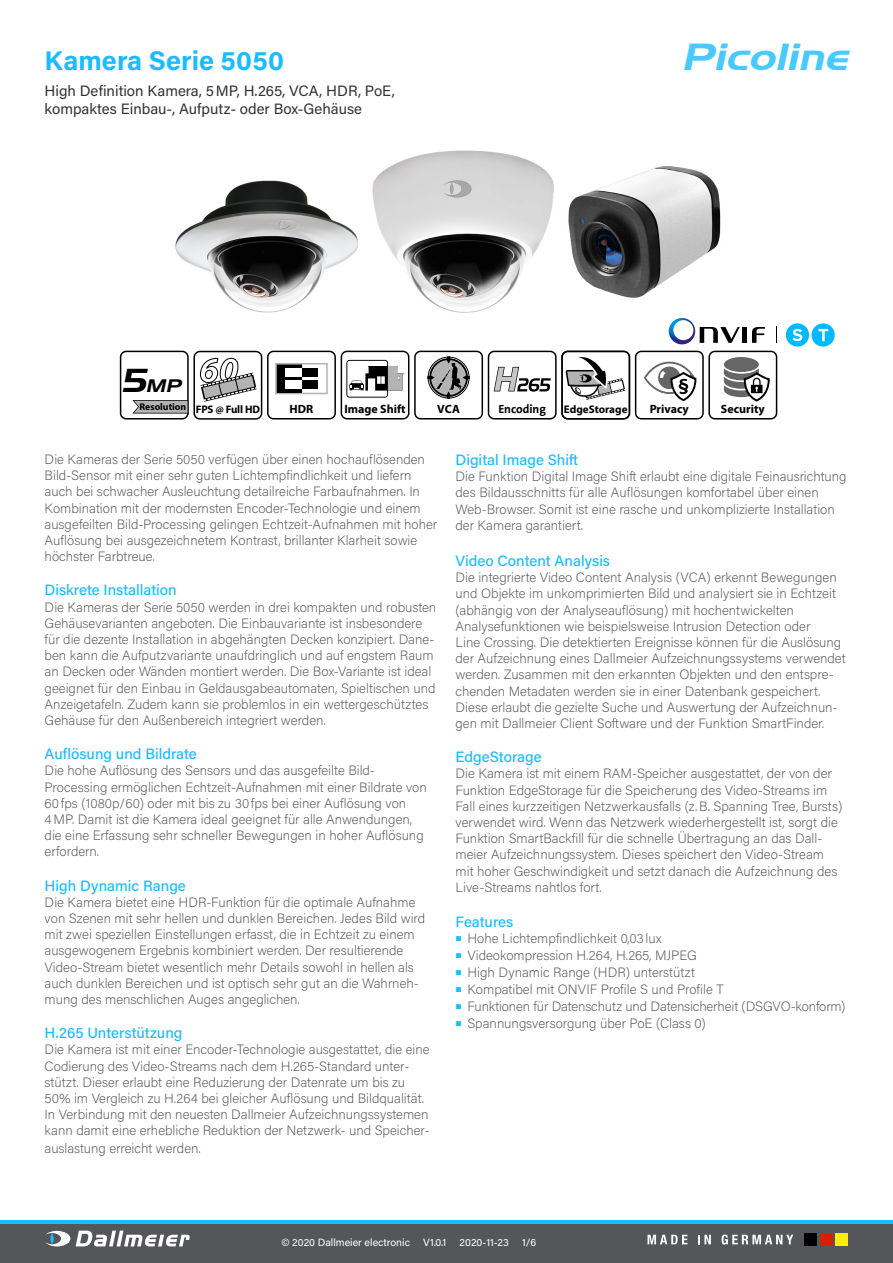
<style>
.page{position:relative;width:893px;height:1263px;background:#fff}
.page>*{position:absolute;margin:0;border:0;box-sizing:border-box;transform-origin:0 0}
.t1{font:italic 37.5px "Hanzel Wide";color:#49c9ff}
.t2{font:700 27px "Acumin Pro";letter-spacing:.005em;color:#1cbbff}
.t3{font:italic 18px "Hanzel Wide";color:#000}
.t4{font:500 15px "Acumin Pro";color:#1cbbff}
.t5{font:15px/18px "Acumin Pro";color:#333}
.t6{font:200 13.5px/16.2px "Acumin Pro";color:#565656}
.t7{font:700 12px "Myriad Pro";color:#000}
.t8{font:700 12px "The Sans";color:#000}
.t9{font:700 11.1px "Myriad Pro";color:#000}
.t10{font:700 10.95px "Myriad Pro";letter-spacing:-.015em;color:#000}
.t11{font:10.5px "Acumin Pro";color:#fff}
.t12{font:700 9.75px "Myriad Pro";color:#000}
.s1{font-size:33px}
</style>
<div class="page">
<svg style="left:0;top:1220px;width:893px;height:5px;background:#27a6de"></svg>
<div style="left:0;top:1225px;width:893px;height:38px;background:#55565a"></div>
<svg style="left:76px;top:1230px;width:114px;height:16px"></svg>
<svg style="left:45px;top:1231px;width:25px;height:15px"></svg>
<svg style="left:50px;top:1233px;width:4px;height:11px"></svg>
<div style="left:804px;top:1233px;width:13px;height:13px;background:#000"></div>
<div style="left:820px;top:1233px;width:13px;height:13px;background:#d91e04"></div>
<div style="left:835px;top:1233px;width:13px;height:13px;background:#ffed00"></div>
<svg style="left:647px;top:1235px;width:40px;height:9px"></svg>
<svg style="left:698px;top:1235px;width:13px;height:9px"></svg>
<svg style="left:722px;top:1234px;width:71px;height:10px"></svg>
<img style="left:175px;top:150px;width:379px;height:163px">
<img style="left:568px;top:166px;width:153px;height:132px">
<hr style="left:742px;top:327px;width:4px;height:16px;background:#000">
<svg style="left:752px;top:327px;width:13px;height:16px"></svg>
<svg style="left:669px;top:318px;width:71px;height:26px"></svg>
<svg style="left:776px;top:327px;width:1px;height:16px"></svg>
<div style="left:786px;top:323px;width:23px;height:24px;background:#00baff;border-radius:50%"></div>
<svg style="left:792px;top:329px;width:10px;height:12px"></svg>
<svg style="left:811px;top:323px;width:24px;height:24px"></svg>
<svg style="left:818px;top:329px;width:10px;height:12px"></svg>
<svg style="left:120px;top:351px;width:657px;height:68px"></svg>
<h2 class="t2" style="left:45px;top:41px;width:241px">Kamera Serie 5050</h2>
<p class="t5" style="left:45px;top:81px;width:352px">High Definition Kamera, 5MP, H.265, VCA, HDR, PoE, kompaktes Einbau-, Aufputz- oder Box-Gehäuse</p>
<h3 class="t3" style="left:122px;top:375px;width:61px"><span class="s1">5</span>MP</h3>
<h1 class="t1" style="left:681px;top:35px;width:167px">Picoline</h1>
<p class="t12" style="left:140px;top:400px;width:48px">Resolution</p>
<p class="t10" style="left:196px;top:403px;width:66px">FPS @ Full HD</p>
<p class="t7" style="left:290px;top:401px;width:25px">HDR</p>
<p class="t7" style="left:344px;top:401px;width:63px">Image Shift</p>
<p class="t7" style="left:437px;top:401px;width:24px">VCA</p>
<p class="t8" style="left:498px;top:403px;width:49px">Encoding</p>
<p class="t9" style="left:564px;top:402px;width:65px">EdgeStorage</p>
<p class="t7" style="left:650px;top:401px;width:41px">Privacy</p>
<p class="t7" style="left:721px;top:401px;width:45px">Security</p>
<p class="t6" style="left:45px;top:451px;width:394px">Die Kameras der Serie 5050 verfügen über einen hochauflösenden Bild-Sensor mit einer sehr guten Lichtempfindlichkeit und liefern auch bei schwacher Ausleuchtung detailreiche Farbaufnahmen. In Kombination mit der modernsten Encoder-Technologie und einem ausgefeilten Bild-Processing gelingen Echtzeit-Aufnahmen mit hoher Auflösung bei ausgezeichnetem Kontrast, brillanter Klarheit sowie höchster Farbtreue.</p>
<p class="t4" style="left:45px;top:580px;width:134px">Diskrete Installation</p>
<p class="t6" style="left:45px;top:598px;width:393px">Die Kameras der Serie 5050 werden in drei kompakten und robusten Gehäusevarianten angeboten. Die Einbauvariante ist insbesondere für die dezente Installation in abgehängten Decken konzipiert. Dane&shy;ben kann die Aufputzvariante unaufdringlich und auf engstem Raum an Decken oder Wänden montiert werden. Die Box-Variante ist ideal geeignet für den Einbau in Geldausgabeautomaten, Spieltischen und Anzeigetafeln. Zudem kann sie problemlos in ein wettergeschütztes Gehäuse für den Außenbereich integriert werden.</p>
<p class="t4" style="left:45px;top:743px;width:154px">Auflösung und Bildrate</p>
<p class="t6" style="left:45px;top:762px;width:384px">Die hohe Auflösung des Sensors und das ausgefeilte Bild-Processing ermöglichen Echtzeit-Aufnahmen mit einer Bildrate von 60fps (1080p/60) oder mit bis zu 30fps bei einer Auflösung von 4MP. Damit ist die Kamera ideal geeignet für alle Anwendungen, die eine Erfassung sehr schneller Bewegungen in hoher Auflösung erfordern.</p>
<p class="t4" style="left:45px;top:875px;width:143px">High Dynamic Range</p>
<p class="t6" style="left:45px;top:893px;width:382px">Die Kamera bietet eine HDR-Funktion für die optimale Aufnahme von Szenen mit sehr hellen und dunklen Bereichen. Jedes Bild wird mit zwei speziellen Einstellungen erfasst, die in Echtzeit zu einem ausgewogenem Ergebnis kombiniert werden. Der resultierende Video-Stream bietet wesentlich mehr Details sowohl in hellen als auch dunklen Bereichen und ist optisch sehr gut an die Wahrneh&shy;mung des menschlichen Auges angeglichen.</p>
<p class="t4" style="left:45px;top:1022px;width:139px">H.265 Unterstützung</p>
<p class="t6" style="left:45px;top:1041px;width:387px">Die Kamera ist mit einer Encoder-Technologie ausgestattet, die eine Codierung des Video-Streams nach dem H.265-Standard unter&shy;stützt. Dieser erlaubt eine Reduzierung der Datenrate um bis zu 50% im Vergleich zu H.264 bei gleicher Auflösung und Bildqualität.<br>In Verbindung mit den neuesten Dallmeier Aufzeichnungssystemen kann damit eine erhebliche Reduktion der Netzwerk- und Speicher-</p>
<p class="t6" style="left:45px;top:1140px;width:158px">auslastung erreicht werden.</p>
<p class="t4" style="left:455px;top:449px;width:124px">Digital Image Shift</p>
<p class="t6" style="left:455px;top:468px;width:393px">Die Funktion Digital Image Shift erlaubt eine digitale Feinausrichtung des Bildausschnitts für alle Auflösungen komfortabel über einen Web-Browser. Somit ist eine rasche und unkomplizierte Installation der Kamera garantiert.</p>
<p class="t4" style="left:455px;top:550px;width:156px">Video Content Analysis</p>
<p class="t6" style="left:455px;top:569px;width:392px">Die integrierte Video Content Analysis (VCA) erkennt Bewegungen und Objekte im unkomprimierten Bild und analysiert sie in Echtzeit (abhängig von der Analyseauflösung) mit hochentwickelten Analysefunktionen wie beispielsweise Intrusion Detection oder<br>Line Crossing. Die detektierten Ereignisse können für die Auslösung der Aufzeichnung eines Dallmeier Aufzeichnungssystems verwendet werden. Zusammen mit den erkannten Objekten und den entspre&shy;chenden Metadaten werden sie in einer Datenbank gespeichert.<br>Diese erlaubt die gezielte Suche und Auswertung der Aufzeichnun&shy;gen mit Dallmeier Client Software und der Funktion SmartFinder.</p>
<p class="t4" style="left:455px;top:746px;width:88px">EdgeStorage</p>
<p class="t6" style="left:455px;top:765px;width:388px">Die Kamera ist mit einem RAM-Speicher ausgestattet, der von der Funktion EdgeStorage für die Speicherung des Video-Streams im Fall eines kurzzeitigen Netzwerkausfalls (z.B. Spanning Tree, Bursts) verwendet wird. Wenn das Netzwerk wiederhergestellt ist, sorgt die Funktion SmartBackfill für die schnelle Übertragung an das Dall&shy;meier Aufzeichnungssystem. Dieses speichert den Video-Stream mit hoher Geschwindigkeit und setzt danach die Aufzeichnung des Live-Streams nahtlos fort.</p>
<p class="t4" style="left:455px;top:911px;width:60px">Features</p>
<p class="t6" style="left:455px;top:930px;width:208px"><sup>■</sup> Hohe Lichtempfindlichkeit 0,03lux</p>
<p class="t6" style="left:455px;top:947px;width:243px"><sup>■</sup> Videokompression H.264, H.265, MJPEG</p>
<p class="t6" style="left:455px;top:964px;width:241px"><sup>■</sup> High Dynamic Range (HDR) unterstützt</p>
<p class="t6" style="left:455px;top:981px;width:270px"><sup>■</sup> Kompatibel mit ONVIF Profile S und Profile T</p>
<p class="t6" style="left:455px;top:998px;width:391px"><sup>■</sup> Funktionen für Datenschutz und Datensicherheit (DSGVO-konform)</p>
<p class="t6" style="left:455px;top:1015px;width:252px"><sup>■</sup> Spannungsversorgung über PoE (Class 0)</p>
<p class="t11" style="left:281px;top:1235px;width:130px">© 2020 Dallmeier electronic</p>
<p class="t11" style="left:423px;top:1235px;width:24px">V1.0.1</p>
<p class="t11" style="left:460px;top:1235px;width:51px">2020-11-23</p>
<p class="t11" style="left:522px;top:1235px;width:16px">1/6</p>
</div>
